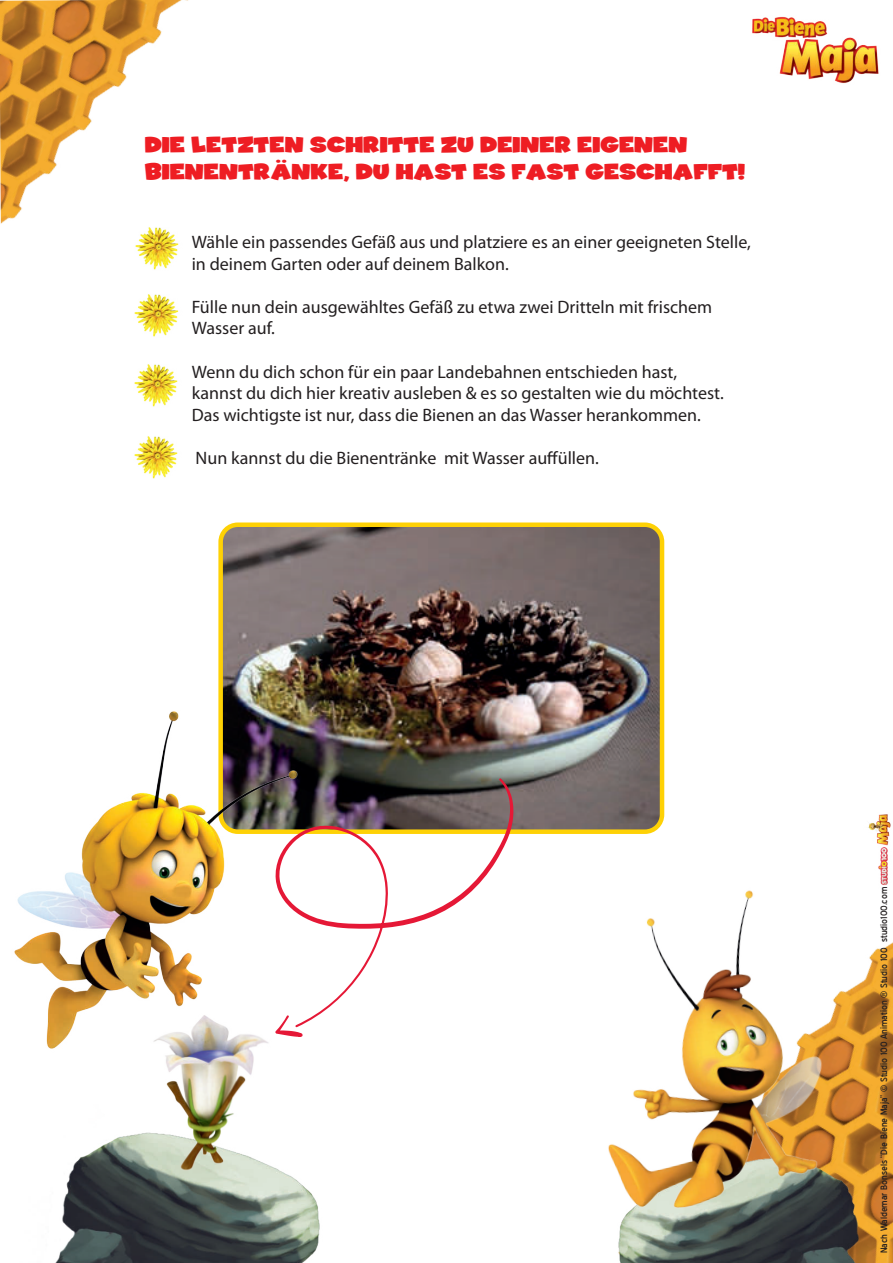
<style>
.page{position:relative;width:893px;height:1263px;background:#fff}
.page>*{position:absolute;margin:0;border:0;box-sizing:border-box;transform-origin:0 0}
.t1{font:900 22.5px/27px "Coop";color:#ee1d23}
.t2{font:18px/21.6px "Myriad Pro";color:#231f20}
.t3{font:9px "Blue Highway";color:#231f20}
</style>
<div class="page">
<img style="left:861px;top:942px;width:32px;height:189px">
<img style="left:0;top:7px;width:171px;height:217px">
<img style="left:878px;top:860px;width:10px;height:25px">
<img style="left:868px;top:814px;width:23px;height:46px">
<img style="left:223px;top:527px;width:436px;height:302px">
<div style="left:218px;top:522px;width:446px;height:312px;border:4px solid #fed105;border-radius:17px"></div>
<img style="left:130px;top:206px;width:49px;height:64px">
<img style="left:134px;top:294px;width:45px;height:43px">
<img style="left:134px;top:364px;width:44px;height:43px">
<img style="left:134px;top:436px;width:44px;height:43px">
<img style="left:861px;top:1131px;width:32px;height:132px">
<img style="left:0;top:7px;width:159px;height:19px">
<img style="left:0;top:0;width:188px;height:7px">
<img style="left:55px;top:1133px;width:265px;height:130px">
<img style="left:142px;top:1118px;width:139px;height:74px">
<img style="left:14px;top:680px;width:294px;height:438px">
<svg style="left:275px;top:778px;width:239px;height:249px"></svg>
<svg style="left:275px;top:1015px;width:28px;height:22px"></svg>
<img style="left:752px;top:16px;width:127px;height:67px">
<img style="left:608px;top:890px;width:253px;height:373px">
<p class="t1" style="left:145px;top:130px;width:602px">DIE LETZTEN SCHRITTE ZU DEINER EIGENEN<br>BIENENTRÄNKE, DU HAST ES FAST GESCHAFFT!</p>
<p class="t2" style="left:192px;top:233px;width:561px">Wähle ein passendes Gefäß aus und platziere es an einer geeigneten Stelle, in deinem Garten oder auf deinem Balkon.</p>
<p class="t2" style="left:192px;top:297px;width:522px">Fülle nun dein ausgewähltes Gefäß zu etwa zwei Dritteln mit frischem<br>Wasser auf.</p>
<p class="t2" style="left:192px;top:362px;width:534px">Wenn du dich schon für ein paar Landebahnen entschieden hast, kannst du dich hier kreativ ausleben &amp; es so gestalten wie du möchtest.<br>Das wichtigste ist nur, dass die Bienen an das Wasser herankommen.</p>
<p class="t2" style="left:196px;top:449px;width:405px">Nun kannst du die Bienentränke mit Wasser auffüllen.</p>
<p class="t3" style="left:880px;top:1253px;width:368px;rotate:-90deg">Nach Waldemar Bonsels “Die Biene Maja” © Studio 100 Animation ® Studio 100 studio100.com</p>
</div>
